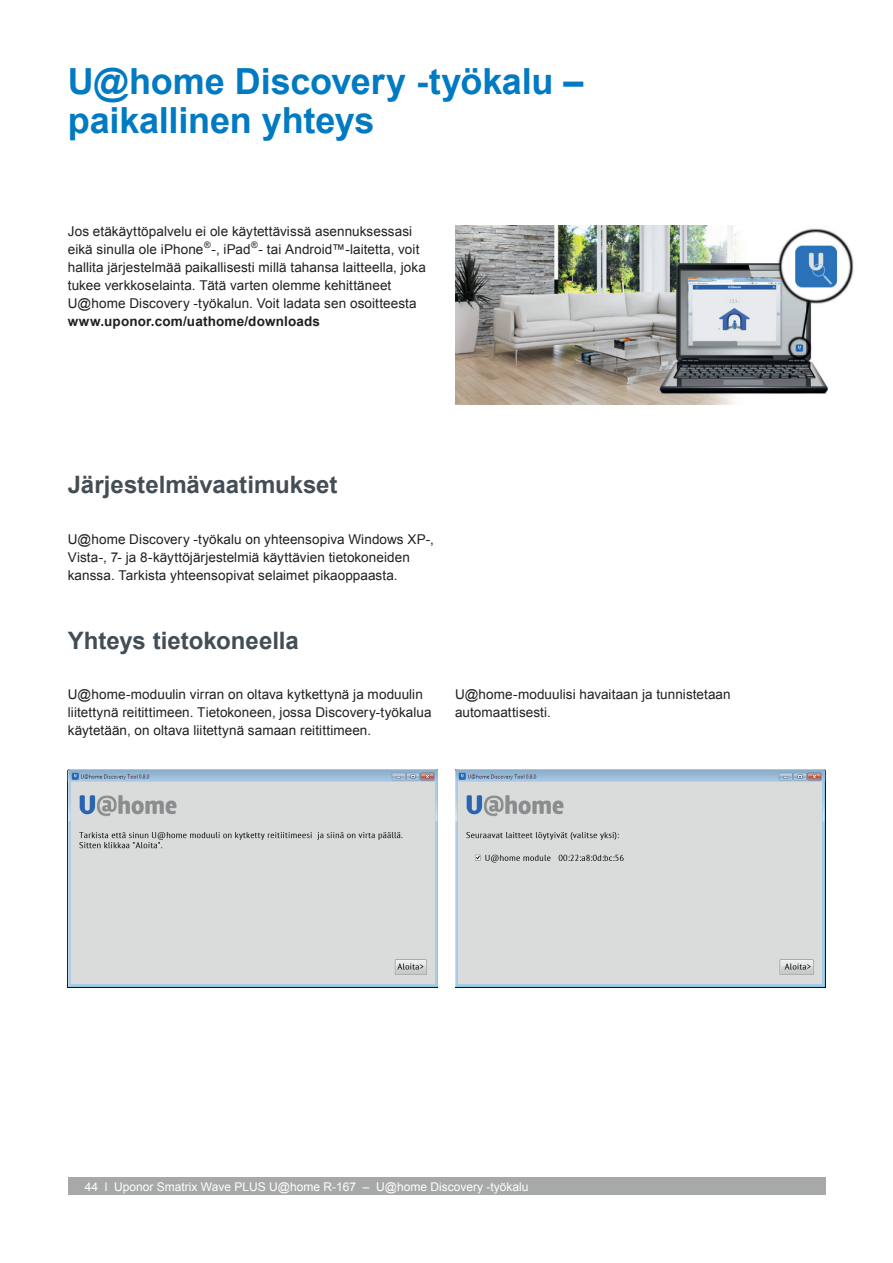
<style>
.page{position:relative;width:893px;height:1263px;background:#fff}
.page>*{position:absolute;margin:0;border:0;box-sizing:border-box;transform-origin:0 0}
.t1{font:700 36px/39px "Arial";letter-spacing:-.005em;color:#007ac2}
.t2{font:700 24px "Arial";color:#434d54}
.t3{font:13.5px/18px "Arial";letter-spacing:.005em;color:#231f20}
.t4{font:700 13.5px "Arial";letter-spacing:.015em;color:#231f20}
.t5{font:12px "Arial";color:#fff}
</style>
<div class="page">
<div style="left:68px;top:1178px;width:757px;height:17px;background:#a7a9a9"></div>
<img style="left:455px;top:226px;width:399px;height:178px">
<img style="left:68px;top:769px;width:370px;height:218px">
<img style="left:455px;top:769px;width:370px;height:218px">
<h1 class="t1" style="left:68px;top:62px;width:517px">U@home Discovery -työkalu – paikallinen yhteys</h1>
<p class="t3" style="left:68px;top:222px;width:359px">Jos etäkäyttöpalvelu ei ole käytettävissä asennuksessasi eikä sinulla ole iPhone<sup>®</sup>-, iPad<sup>®</sup>- tai Android™-laitetta, voit hallita järjestelmää paikallisesti millä tahansa laitteella, joka tukee verkkoselainta. Tätä varten olemme kehittäneet U@home Discovery -työkalun. Voit ladata sen osoitteesta</p>
<p class="t4" style="left:68px;top:313px;width:254px">www.uponor.com/uathome/downloads</p>
<h2 class="t2" style="left:68px;top:471px;width:271px">Järjestelmävaatimukset</h2>
<p class="t3" style="left:68px;top:530px;width:367px">U@home Discovery -työkalu on yhteensopiva Windows XP-,<br>Vista-, 7- ja 8-käyttöjärjestelmiä käyttävien tietokoneiden kanssa. Tarkista yhteensopivat selaimet pikaoppaasta.</p>
<h2 class="t2" style="left:68px;top:627px;width:232px">Yhteys tietokoneella</h2>
<p class="t3" style="left:68px;top:686px;width:365px">U@home-moduulin virran on oltava kytkettynä ja moduulin liitettynä reitittimeen. Tietokoneen, jossa Discovery-työkalua käytetään, on oltava liitettynä samaan reitittimeen.</p>
<p class="t3" style="left:455px;top:686px;width:277px">U@home-moduulisi havaitaan ja tunnistetaan automaattisesti.</p>
<p class="t5" style="left:85px;top:1180px;width:445px">44 l Uponor Smatrix Wave PLUS U@home R-167 – U@home Discovery -työkalu</p>
</div>
